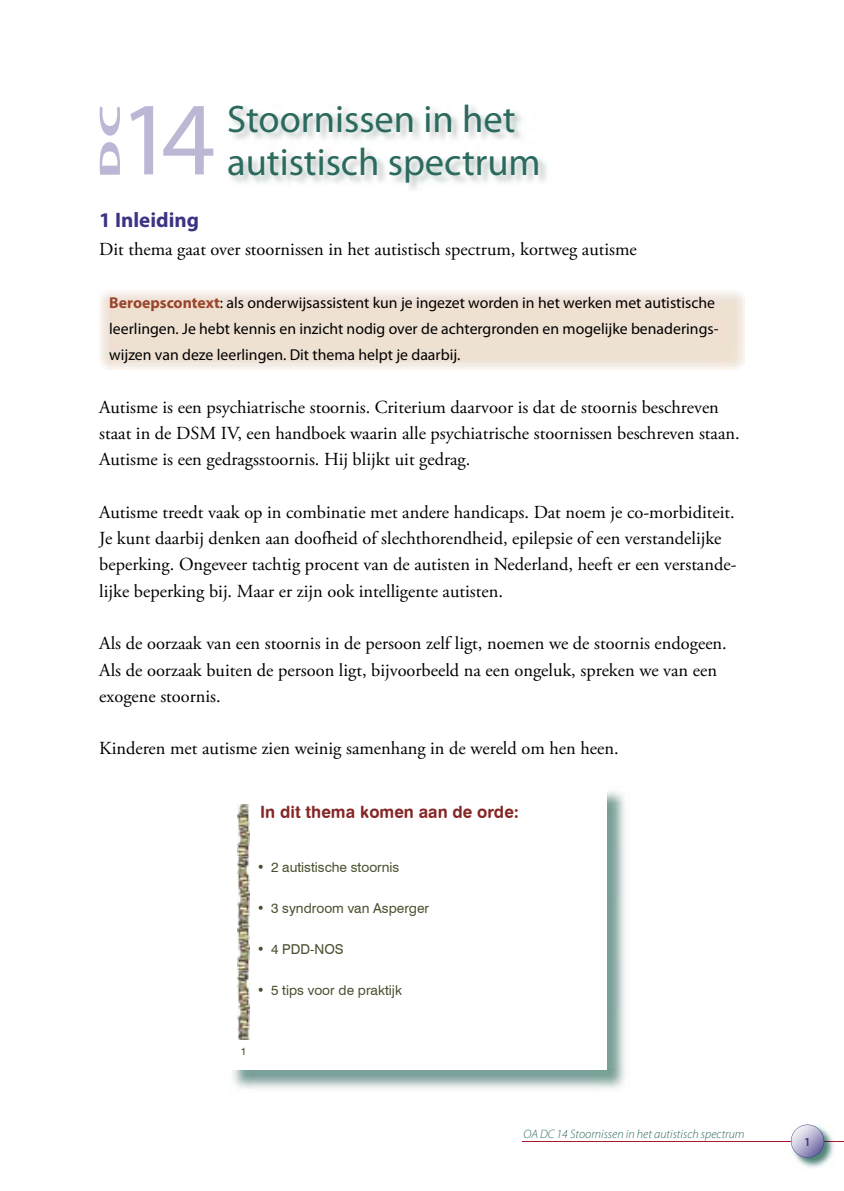
<style>
.page{position:relative;width:844px;height:1191px;background:#fff}
.page>*{position:absolute;margin:0;border:0;box-sizing:border-box;transform-origin:0 0}
.t1{font:105px "Myriad Pro";color:#bbb7d5}
.t2{font:38.5px "Myriad Pro";color:#2c695e}
.t3{font:600 condensed 29.75px "Myriad Pro";color:#bbb7d5;scale:2.86 1}
.t4{font:700 21px "Myriad Pro";color:#3b3484}
.t5{font:18.38px/26.2px "Adobe Garamond Pro";color:#000}
.t6{font:16.8px "Swiss 721 BT Bold Rounded";color:#862626}
.t7{font:15.75px/26.2px "Myriad Pro";color:#000}
.t8{font:13.65px "Swiss 721 BT";color:#48512f}
.t9{font:italic 300 12.25px "Myriad Pro";color:#2c695e}
.t10{font:600 12.25px "Myriad Pro";color:#3b3484}
.t11{font:10.5px "Swiss 721 BT";color:#48512f}
.s1{font-weight:700;color:#99452c}
</style>
<div class="page">
<hr style="left:522px;top:1141px;width:321px;height:1px;background:#a9192d">
<img style="left:796px;top:1128px;width:38px;height:40px">
<svg style="left:791px;top:1124px;width:32px;height:33px"></svg>
<img style="left:233px;top:791px;width:393px;height:299px">
<div style="left:228px;top:785px;width:378px;height:284px;background:#fff"></div>
<img style="left:237px;top:926px;width:13px;height:113px">
<img style="left:237px;top:804px;width:13px;height:122px">
<h3 class="t3" style="left:94px;top:180px;width:28px;rotate:-90deg">DC</h3>
<h1 class="t1" style="left:119px;top:82px;width:98px">14</h1>
<h2 class="t2" style="left:227px;top:98px;width:290px">Stoornissen in het</h2>
<h2 class="t2" style="left:227px;top:141px;width:315px">autistisch spectrum</h2>
<p class="t4" style="left:99px;top:208px;width:101px">1 Inleiding</p>
<p class="t5" style="left:99px;top:237px;width:539px">Dit thema gaat over stoornissen in het autistisch spectrum, kortweg autisme</p>
<p class="t7" style="left:109px;top:290px;width:610px"><span class="s1">Beroepscontext</span>: als onderwijsassistent kun je ingezet worden in het werken met autistische leerlingen. Je hebt kennis en inzicht nodig over de achtergronden en mogelijke benaderings&shy;wijzen van deze leerlingen. Dit thema helpt je daarbij.</p>
<p class="t5" style="left:99px;top:394px;width:641px">Autisme is een psychiatrische stoornis. Criterium daarvoor is dat de stoornis beschreven staat in de DSM IV, een handboek waarin alle psychiatrische stoornissen beschreven staan.<br>Autisme is een gedragsstoornis. Hij blijkt uit gedrag.</p>
<p class="t5" style="left:99px;top:499px;width:638px">Autisme treedt vaak op in combinatie met andere handicaps. Dat noem je co-morbiditeit.<br>Je kunt daarbij denken aan doofheid of slechthorendheid, epilepsie of een verstandelijke beperking. Ongeveer tachtig procent van de autisten in Nederland, heeft er een verstande&shy;lijke beperking bij. Maar er zijn ook intelligente autisten.</p>
<p class="t5" style="left:99px;top:631px;width:629px">Als de oorzaak van een stoornis in de persoon zelf ligt, noemen we de stoornis endogeen.<br>Als de oorzaak buiten de persoon ligt, bijvoorbeeld na een ongeluk, spreken we van een exogene stoornis.</p>
<p class="t5" style="left:99px;top:736px;width:521px">Kinderen met autisme zien weinig samenhang in de wereld om hen heen.</p>
<p class="t6" style="left:260px;top:801px;width:260px">In dit thema komen aan de orde:</p>
<p class="t8" style="left:257px;top:858px;width:144px">• 2 autistische stoornis</p>
<p class="t8" style="left:257px;top:899px;width:173px">• 3 syndroom van Asperger</p>
<p class="t8" style="left:257px;top:940px;width:88px">• 4 PDD-NOS</p>
<p class="t8" style="left:257px;top:981px;width:147px">• 5 tips voor de praktijk</p>
<p class="t11" style="left:241px;top:1045px;width:7px">1</p>
<p class="t9" style="left:523px;top:1127px;width:223px">OA DC 14 Stoornissen in het autistisch spectrum</p>
<p class="t10" style="left:804px;top:1134px;width:8px">1</p>
</div>
